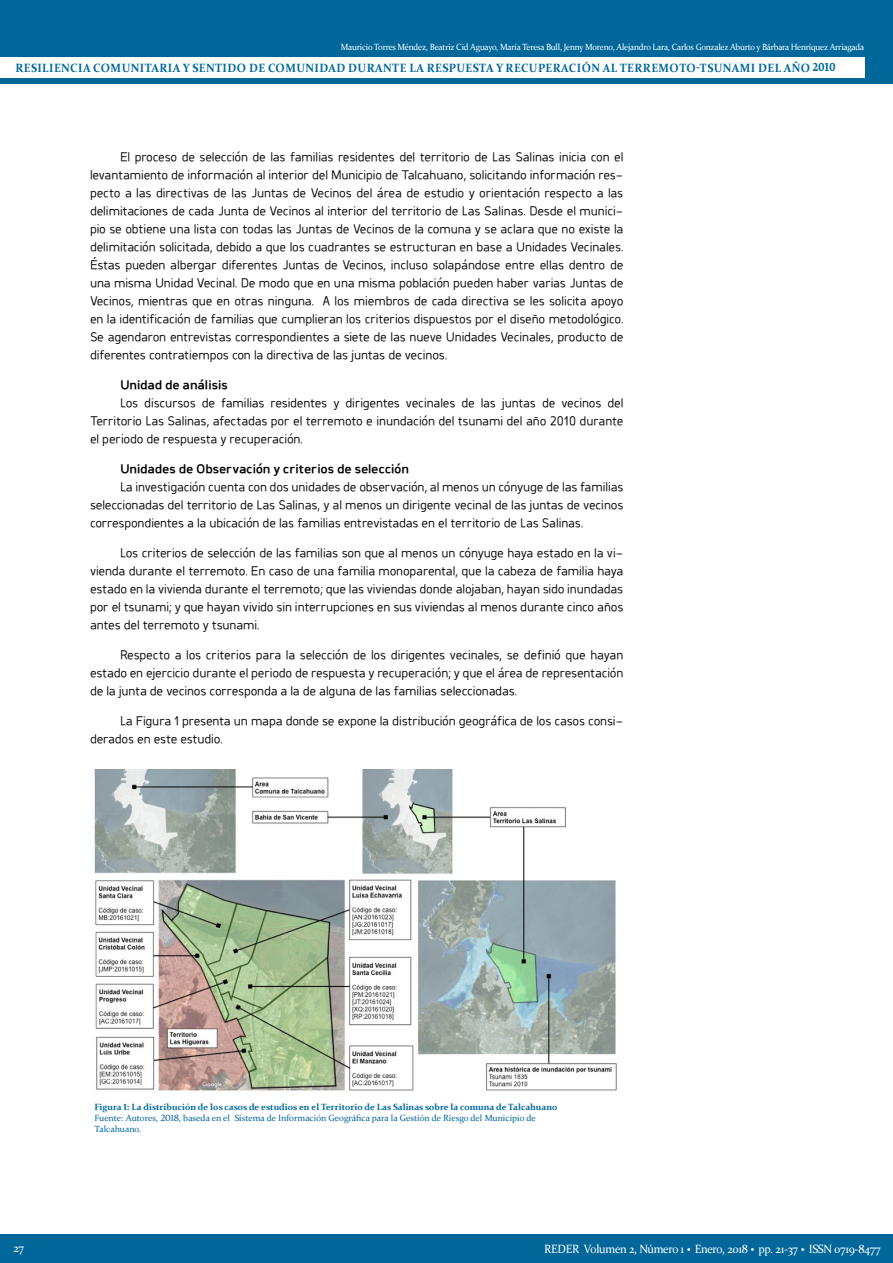
<style>
.page{position:relative;width:893px;height:1263px;background:#fff}
.page>*{position:absolute;margin:0;border:0;box-sizing:border-box;transform-origin:0 0}
.t1{font:15px/18px "Hospital";letter-spacing:-.015em;color:#000;text-align:justify}
.t2{font:700 15px "Hospital";letter-spacing:-.015em;color:#000}
.t3{font:700 12px "Constantia";letter-spacing:.035em;color:#00679b;scale:.95 1}
.t4{font:12px "Constantia";letter-spacing:-.025em;color:#fff;scale:.95 1}
.t5{font:9px "Constantia";letter-spacing:-.025em;color:#fff;scale:.95 1}
.t6{font:9px/10.8px "Constantia";color:#00679b}
.t7{font:700 9px "Constantia";color:#00679b}
.s1{font-size:18px}
.s2{font-weight:700;font-size:18px}
</style>
<div class="page">
<img style="left:94px;top:770px;width:522px;height:321px">
<div style="left:0;top:0;width:893px;height:84px;background:#00679b"></div>
<div style="left:0;top:57px;width:864px;height:21px;background:#fff"></div>
<div style="left:0;top:1234px;width:893px;height:29px;background:#00679b"></div>
<p class="t5" style="left:341px;top:41px;width:552px">Mauricio Torres Méndez, Beatriz Cid Aguayo, María Teresa Bull, Jenny Moreno, Alejandro Lara, Carlos Gonzalez Aburto y Bárbara Henríquez Arriagada</p>
<p class="t3" style="left:15px;top:59px;width:865px">RESILIENCIA COMUNITARIA Y SENTIDO DE COMUNIDAD DURANTE LA RESPUESTA Y RECUPERACIÓN AL TERREMOTO-TSUNAMI DEL AÑO <span class="s1">2010</span></p>
<p class="t1" style="left:90px;top:148px;width:535px;text-indent:30px">El proceso de selección de las familias residentes del territorio de Las Salinas inicia con el levantamiento de información al interior del Municipio de Talcahuano, solicitando información res&shy;pecto a las directivas de las Juntas de Vecinos del área de estudio y orientación respecto a las delimitaciones de cada Junta de Vecinos al interior del territorio de Las Salinas. Desde el munici&shy;pio se obtiene una lista con todas las Juntas de Vecinos de la comuna y se aclara que no existe la delimitación solicitada, debido a que los cuadrantes se estructuran en base a Unidades Vecinales.<br>Éstas pueden albergar diferentes Juntas de Vecinos, incluso solapándose entre ellas dentro de una misma Unidad Vecinal. De modo que en una misma población pueden haber varias Juntas de Vecinos, mientras que en otras ninguna. A los miembros de cada directiva se les solicita apoyo en la identificación de familias que cumplieran los criterios dispuestos por el diseño metodológico.<br>Se agendaron entrevistas correspondientes a siete de las nueve Unidades Vecinales, producto de diferentes contratiempos con la directiva de las juntas de vecinos.</p>
<p class="t2" style="left:120px;top:377px;width:110px">Unidad de análisis</p>
<p class="t1" style="left:90px;top:394px;width:535px;text-indent:30px">Los discursos de familias residentes y dirigentes vecinales de las juntas de vecinos del Territorio Las Salinas, afectadas por el terremoto e inundación del tsunami del año 2010 durante el periodo de respuesta y recuperación.</p>
<p class="t2" style="left:120px;top:461px;width:291px">Unidades de Observación y criterios de selección</p>
<p class="t1" style="left:90px;top:478px;width:535px;text-indent:30px">La investigación cuenta con dos unidades de observación, al menos un cónyuge de las familias seleccionadas del territorio de Las Salinas, y al menos un dirigente vecinal de las juntas de vecinos correspondientes a la ubicación de las familias entrevistadas en el territorio de Las Salinas.</p>
<p class="t1" style="left:90px;top:544px;width:535px;text-indent:30px">Los criterios de selección de las familias son que al menos un cónyuge haya estado en la vi&shy;vienda durante el terremoto. En caso de una familia monoparental, que la cabeza de familia haya estado en la vivienda durante el terremoto; que las viviendas donde alojaban, hayan sido inundadas por el tsunami; y que hayan vivido sin interrupciones en sus viviendas al menos durante cinco años antes del terremoto y tsunami.</p>
<p class="t1" style="left:90px;top:646px;width:535px;text-indent:30px">Respecto a los criterios para la selección de los dirigentes vecinales, se definió que hayan estado en ejercicio durante el periodo de respuesta y recuperación; y que el área de representación de la junta de vecinos corresponda a la de alguna de las familias seleccionadas.</p>
<p class="t1" style="left:90px;top:712px;width:535px;text-indent:30px">La Figura 1 presenta un mapa donde se expone la distribución geográfica de los casos consi&shy;derados en este estudio.</p>
<p class="t7" style="left:94px;top:1101px;width:465px">Figura 1: La distribución de los casos de estudios en el Territorio de Las Salinas sobre la comuna de Talcahuano</p>
<p class="t6" style="left:94px;top:1112px;width:443px">Fuente: Autores, 2018, baseda en el Sistema de Información Geográfica para la Gestión de Riesgo del Municipio de<br>Talcahuano.</p>
<p class="t4" style="left:14px;top:1239px;width:13px">27</p>
<p class="t4" style="left:544px;top:1240px;width:355px">REDER Volumen 2, Número 1 <span class="s2">·</span> Enero, 2018 <span class="s2">·</span> pp. 21-37 <span class="s2">·</span> ISSN 0719-8477</p>
</div>
